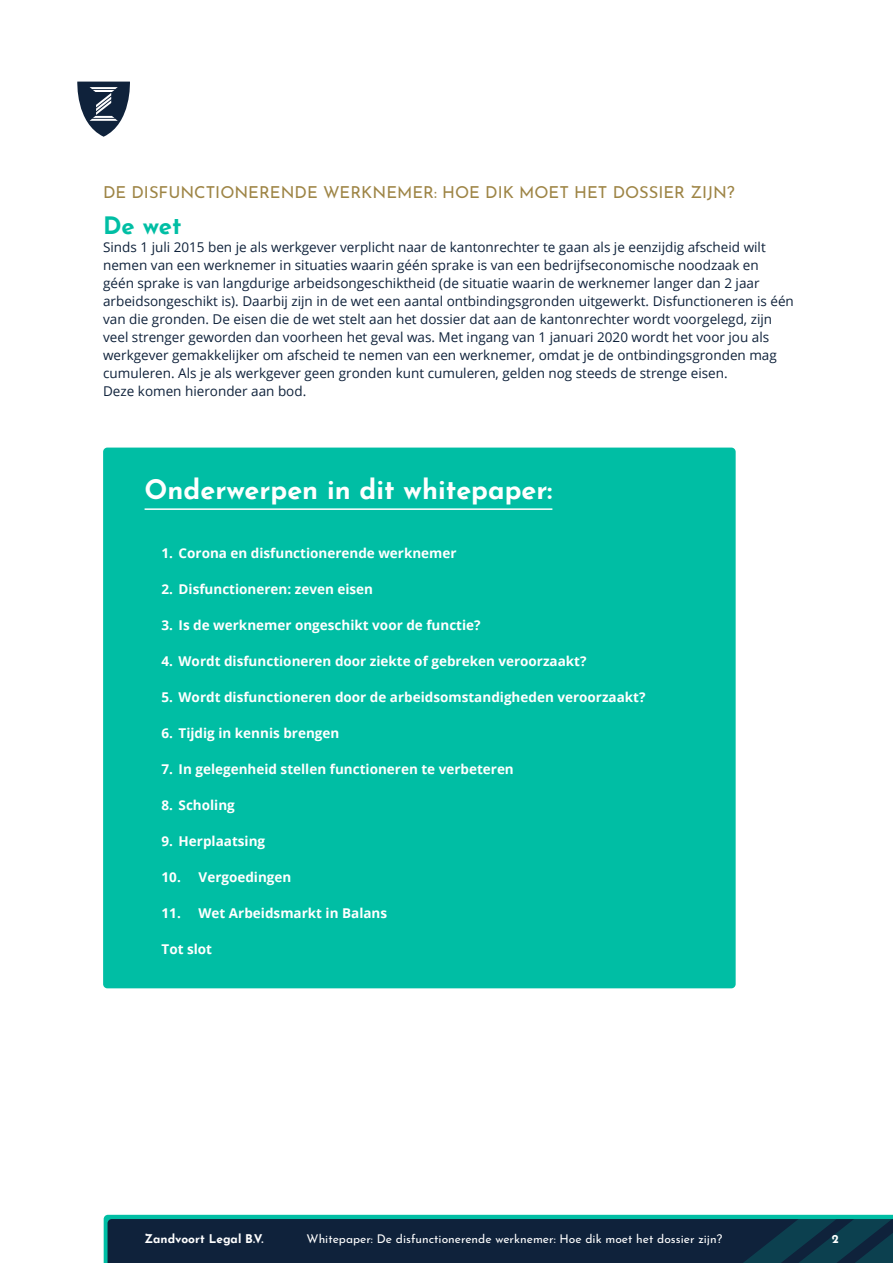
<style>
.page{position:relative;width:893px;height:1263px;background:#fff}
.page>*{position:absolute;margin:0;border:0;box-sizing:border-box;transform-origin:0 0}
.t1{font:700 27px "Josefin Sans";color:#fff}
.t2{font:700 24px "Josefin Sans";color:#00bea4}
.t3{font:16.5px "Josefin Sans";color:#9e8546}
.t4{font:13.5px/18px "Open Sans";color:#0f223b}
.t5{font:700 13.5px "Open Sans";color:#fff}
.t6{font:12px "Josefin Sans";color:#fff}
.t7{font:700 12px "Josefin Sans";color:#fff}
</style>
<div class="page">
<svg style="left:77px;top:82px;width:53px;height:55px"></svg>
<div style="left:103px;top:448px;width:633px;height:540px;background:#00bea4;border-radius:4px"></div>
<hr style="left:145px;top:508px;width:407px;height:2px;background:#fff">
<svg style="left:104px;top:1215px;width:789px;height:48px;background:#0d3346"></svg>
<p class="t3" style="left:103px;top:178px;width:633px">DE DISFUNCTIONERENDE WERKNEMER: HOE DIK MOET HET DOSSIER ZIJN?</p>
<h2 class="t2" style="left:103px;top:204px;width:80px">De wet</h2>
<p class="t4" style="left:103px;top:238px;width:692px">Sinds 1 juli 2015 ben je als werkgever verplicht naar de kantonrechter te gaan als je eenzijdig afscheid wilt nemen van een werknemer in situaties waarin géén sprake is van een bedrijfseconomische noodzaak en<br>géén sprake is van langdurige arbeidsongeschiktheid (de situatie waarin de werknemer langer dan 2 jaar arbeidsongeschikt is). Daarbij zijn in de wet een aantal ontbindingsgronden uitgewerkt. Disfunctioneren is één van die gronden. De eisen die de wet stelt aan het dossier dat aan de kantonrechter wordt voorgelegd, zijn veel strenger geworden dan voorheen het geval was. Met ingang van 1 januari 2020 wordt het voor jou als werkgever gemakkelijker om afscheid te nemen van een werknemer, omdat je de ontbindingsgronden mag cumuleren. Als je als werkgever geen gronden kunt cumuleren, gelden nog steeds de strenge eisen.<br>Deze komen hieronder aan bod.</p>
<h1 class="t1" style="left:145px;top:465px;width:409px">Onderwerpen in dit whitepaper:</h1>
<p class="t5" style="left:162px;top:544px;width:297px">1. Corona en disfunctionerende werknemer</p>
<p class="t5" style="left:162px;top:580px;width:213px">2. Disfunctioneren: zeven eisen</p>
<p class="t5" style="left:162px;top:616px;width:321px">3. Is de werknemer ongeschikt voor de functie?</p>
<p class="t5" style="left:162px;top:652px;width:426px">4. Wordt disfunctioneren door ziekte of gebreken veroorzaakt?</p>
<p class="t5" style="left:162px;top:688px;width:485px">5. Wordt disfunctioneren door de arbeidsomstandigheden veroorzaakt?</p>
<p class="t5" style="left:162px;top:724px;width:179px">6. Tijdig in kennis brengen</p>
<p class="t5" style="left:162px;top:760px;width:354px">7. In gelegenheid stellen functioneren te verbeteren</p>
<p class="t5" style="left:162px;top:796px;width:75px">8. Scholing</p>
<p class="t5" style="left:162px;top:832px;width:105px">9. Herplaatsing</p>
<p class="t5" style="left:162px;top:868px;width:131px">10. Vergoedingen</p>
<p class="t5" style="left:162px;top:904px;width:227px">11. Wet Arbeidsmarkt in Balans</p>
<p class="t5" style="left:162px;top:940px;width:52px">Tot slot</p>
<p class="t7" style="left:145px;top:1228px;width:121px">Zandvoort Legal B.V.</p>
<p class="t6" style="left:307px;top:1229px;width:417px">Whitepaper: De disfunctionerende werknemer: Hoe dik moet het dossier zijn?</p>
<p class="t7" style="left:832px;top:1228px;width:8px">2</p>
</div>
